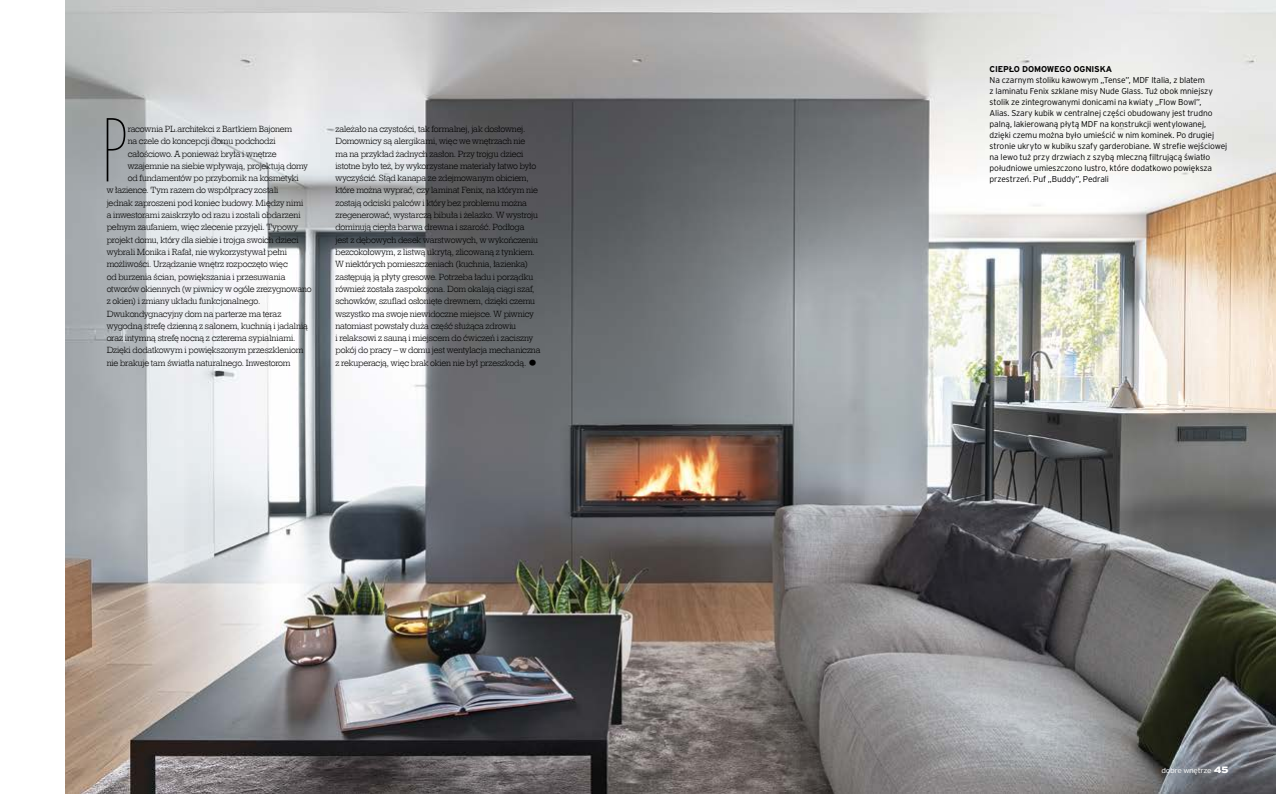
<style>
.page{position:relative;width:1276px;height:794px;background:#fff}
.page>*{position:absolute;margin:0;border:0;box-sizing:border-box;transform-origin:0 0}
.t1{font:90.4px "Interstate CE Thin Comp";color:#000}
.t2{font:20px "Interstate CE";color:#000;scale:1.05 1}
.t3{font:9px/12.3px "Geo Slab 712 Lt EU";letter-spacing:-.015em;color:#000;scale:1.05 1}
.t4{font:300 8.5px/11px "Interstate CE";letter-spacing:-.015em;color:#000}
.t5{font:700 8.5px "Interstate CE";letter-spacing:-.02em;color:#000}
.t6{font:300 7.3px "Interstate CE";letter-spacing:-.04em;color:#fff;scale:1.15 1}
.s1{font-weight:900;font-size:9.2px}
</style>
<div class="page">
<img style="left:65px;top:0;width:1211px;height:794px">
<h1 class="t1" style="left:102px;top:99px;width:27px">P</h1>
<p class="t3" style="left:128px;top:123px;width:158px">racownia PL.architekci z Bartkiem Bajonem</p>
<p class="t3" style="left:128px;top:135px;width:142px">na czele do koncepcji domu podchodzi</p>
<p class="t3" style="left:128px;top:147px;width:143px">całościowo. A ponieważ bryła i wnętrze</p>
<p class="t3" style="left:128px;top:159px;width:173px">wzajemnie na siebie wpływają, projektują domy</p>
<p class="t3" style="left:128px;top:172px;width:164px">od fundamentów po przybornik na kosmetyki</p>
<p class="t3" style="left:107px;top:184px;width:165px">w łazience. Tym razem do współpracy zostali</p>
<p class="t3" style="left:107px;top:196px;width:189px">jednak zaproszeni pod koniec budowy. Między nimi</p>
<p class="t3" style="left:107px;top:209px;width:186px">a inwestorami zaiskrzyło od razu i zostali obdarzeni</p>
<p class="t3" style="left:107px;top:221px;width:184px">pełnym zaufaniem, więc zlecenie przyjęli. Typowy</p>
<p class="t3" style="left:107px;top:233px;width:184px">projekt domu, który dla siebie i trojga swoich dzieci</p>
<p class="t3" style="left:107px;top:246px;width:173px">wybrali Monika i Rafał, nie wykorzystywał pełni</p>
<p class="t3" style="left:107px;top:258px;width:174px">możliwości. Urządzanie wnętrz rozpoczęto więc</p>
<p class="t3" style="left:107px;top:270px;width:172px">od burzenia ścian, powiększania i przesuwania</p>
<p class="t3" style="left:107px;top:283px;width:197px">otworów okiennych (w piwnicy w ogóle zrezygnowano</p>
<p class="t3" style="left:107px;top:295px;width:148px">z okien) i zmiany układu funkcjonalnego.</p>
<p class="t3" style="left:107px;top:307px;width:168px">Dwukondygnacyjny dom na parterze ma teraz</p>
<p class="t3" style="left:107px;top:319px;width:193px">wygodną strefę dzienną z salonem, kuchnią i jadalnią</p>
<p class="t3" style="left:107px;top:332px;width:181px">oraz intymną strefę nocną z czterema sypialniami.</p>
<p class="t3" style="left:107px;top:344px;width:189px">Dzięki dodatkowym i powiększonym przeszkleniom</p>
<p class="t3" style="left:107px;top:356px;width:177px">nie brakuje tam światła naturalnego. Inwestorom</p>
<p class="t3" style="left:335px;top:123px;width:197px">zależało na czystości, tak formalnej, jak dosłownej.<br>Domownicy są alergikami, więc we wnętrzach nie<br>ma na przykład żadnych zasłon. Przy trojgu dzieci istotne było też, by wykorzystane materiały łatwo było wyczyścić. Stąd kanapa ze zdejmowanym obiciem, które można wyprać, czy laminat Fenix, na którym nie zostają odciski palców i który bez problemu można zregenerować, wystarczą bibuła i żelazko. W wystroju dominują ciepła barwa drewna i szarość. Podłoga<br>jest z dębowych desek warstwowych, w wykończeniu bezcokołowym, z listwą ukrytą, zlicowaną z tynkiem.<br>W niektórych pomieszczeniach (kuchnia, łazienka) zastępują ją płyty gresowe. Potrzeba ładu i porządku również została zaspokojona. Dom okalają ciągi szaf, schowków, szuflad osłonięte drewnem, dzięki czemu wszystko ma swoje niewidoczne miejsce. W piwnicy natomiast powstały duża część służąca zdrowiu<br>i relaksowi z sauną i miejscem do ćwiczeń i zaciszny pokój do pracy – w domu jest wentylacja mechaniczna z rekuperacją, więc brak okien nie był przeszkodą.</p>
<h2 class="t2" style="left:528px;top:350px;width:10px">•</h2>
<p class="t5" style="left:989px;top:63px;width:124px">CIEPŁO DOMOWEGO OGNISKA</p>
<p class="t4" style="left:989px;top:74px;width:239px">Na czarnym stoliku kawowym „Tense”, MDF Italia, z blatem<br>z laminatu Fenix szklane misy Nude Glass. Tuż obok mniejszy stolik ze zintegrowanymi donicami na kwiaty „Flow Bowl”,<br>Alias. Szary kubik w centralnej części obudowany jest trudno palną, lakierowaną płytą MDF na konstrukcji wentylowanej, dzięki czemu można było umieścić w nim kominek. Po drugiej stronie ukryto w kubiku szafy garderobiane. W strefie wejściowej na lewo tuż przy drzwiach z szybą mleczną filtrującą światło południowe umieszczono lustro, które dodatkowo powiększa przestrzeń. Puf „Buddy”, Pedrali</p>
<p class="t6" style="left:1161px;top:766px;width:60px">dobre wnętrze <span class="s1">45</span></p>
</div>
